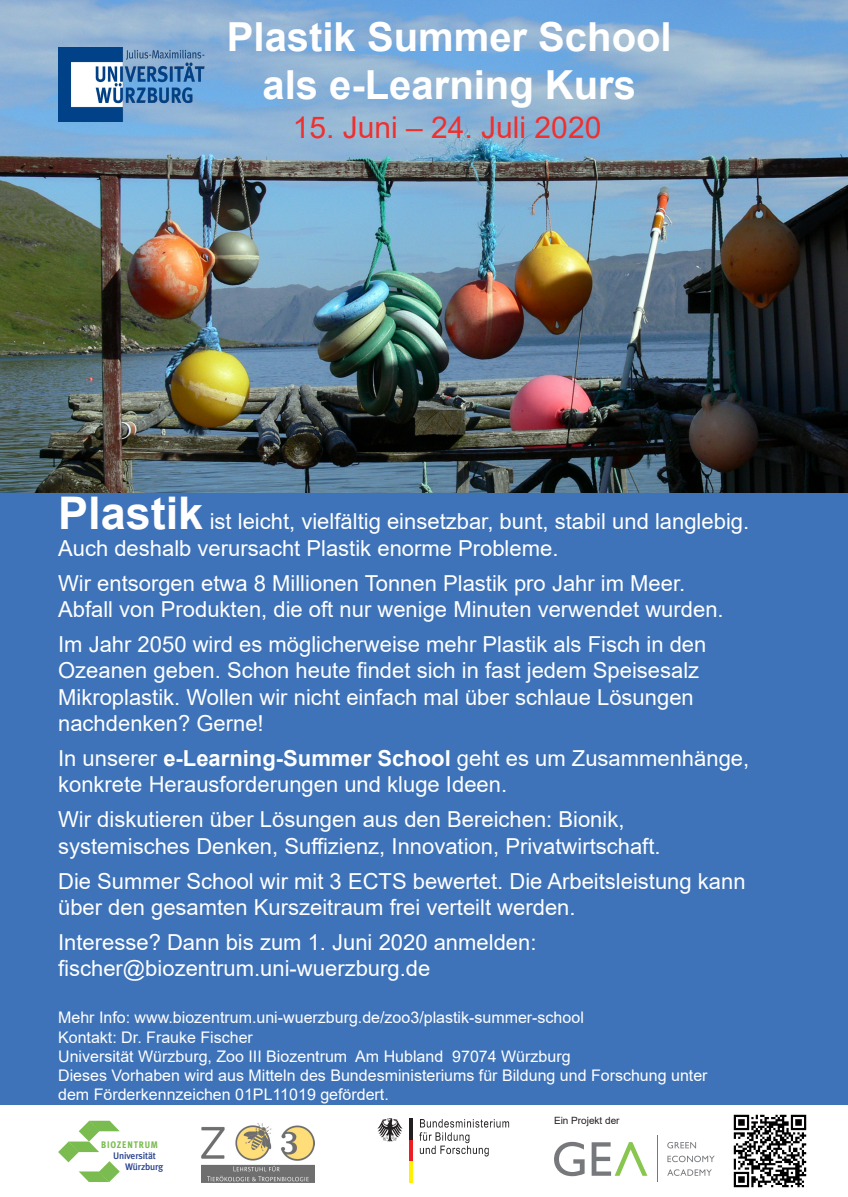
<style>
.page{position:relative;width:848px;height:1197px;background:#fff}
.page>*{position:absolute;margin:0;border:0;box-sizing:border-box;transform-origin:0 0}
.t1{font:700 40px "Arial";color:#fff}
.t2{font:30px "Arial";color:#ee302f}
.Text{font:22px/26.4px "Arial";color:#fff}
.t3{font:16px/19.2px "Arial";color:#fff}
.t4{font:10px "Arial";color:#231f20}
.t5{font:500 9.5px "Meta Plus";letter-spacing:-.015em;color:#253f8e}
.t6{font:9.5px "Meta Cond Extra Bold LF";letter-spacing:.09em;color:#7bbc50}
.s1{font-weight:700;font-size:45px}
.s2{font-weight:700}
</style>
<div class="page">
<div style="left:0;top:334px;width:848px;height:862px;background:#3e73b9"></div>
<img style="left:0;top:0;width:848px;height:492px">
<img style="left:58px;top:48px;width:147px;height:73px">
<div style="left:0;top:1105px;width:848px;height:91px;background:#fff"></div>
<svg style="left:377px;top:1118px;width:25px;height:23px"></svg>
<hr style="left:409px;top:1118px;width:3px;height:21px;background:#231f20">
<hr style="left:409px;top:1139px;width:3px;height:21px;background:#ee1d23">
<hr style="left:409px;top:1160px;width:3px;height:22px;background:#fff101">
<svg style="left:419px;top:1119px;width:90px;height:37px"></svg>
<img style="left:201px;top:1123px;width:114px;height:58px">
<img style="left:733px;top:1114px;width:74px;height:74px">
<svg style="left:554px;top:1141px;width:30px;height:34px"></svg>
<svg style="left:591px;top:1142px;width:56px;height:33px"></svg>
<svg style="left:667px;top:1169px;width:45px;height:6px"></svg>
<svg style="left:667px;top:1142px;width:29px;height:6px"></svg>
<svg style="left:667px;top:1155px;width:47px;height:6px"></svg>
<hr style="left:656px;top:1135px;width:1px;height:46px;background:#76787b">
<svg style="left:58px;top:1120px;width:62px;height:61px"></svg>
<p class="t1" style="left:227px;top:9px;width:446px">Plastik Summer School</p>
<p class="t1" style="left:262px;top:57px;width:375px">als e-Learning Kurs</p>
<p class="t2" style="left:293px;top:107px;width:310px">15. Juni – 24. Juli 2020</p>
<p class="Text" style="left:58px;top:508px;width:692px"><span class="s1">Plastik</span> ist leicht, vielfältig einsetzbar, bunt, stabil und langlebig.<br>Auch deshalb verursacht Plastik enorme Probleme.</p>
<p class="Text" style="left:58px;top:569px;width:667px">Wir entsorgen etwa 8 Millionen Tonnen Plastik pro Jahr im Meer.<br>Abfall von Produkten, die oft nur wenige Minuten verwendet wurden.</p>
<p class="Text" style="left:58px;top:630px;width:649px">Im Jahr 2050 wird es möglicherweise mehr Plastik als Fisch in den Ozeanen geben. Schon heute findet sich in fast jedem Speisesalz Mikroplastik. Wollen wir nicht einfach mal über schlaue Lösungen nachdenken? Gerne!</p>
<p class="Text" style="left:58px;top:744px;width:692px">In unserer <span class="s2">e-Learning-Summer School</span> geht es um Zusammenhänge, konkrete Herausforderungen und kluge Ideen.</p>
<p class="Text" style="left:58px;top:806px;width:604px">Wir diskutieren über Lösungen aus den Bereichen: Bionik, systemisches Denken, Suffizienz, Innovation, Privatwirtschaft.</p>
<p class="Text" style="left:58px;top:867px;width:689px">Die Summer School wir mit 3 ECTS bewertet. Die Arbeitsleistung kann über den gesamten Kurszeitraum frei verteilt werden.</p>
<p class="Text" style="left:58px;top:928px;width:480px">Interesse? Dann bis zum 1. Juni 2020 anmelden: fischer@biozentrum.uni-wuerzburg.de</p>
<p class="t3" style="left:58px;top:1007px;width:527px">Mehr Info: www.biozentrum.uni-wuerzburg.de/zoo3/plastik-summer-school</p>
<p class="t3" style="left:58px;top:1027px;width:196px">Kontakt: Dr. Frauke Fischer</p>
<p class="t3" style="left:58px;top:1046px;width:514px">Universität Würzburg, Zoo III Biozentrum Am Hubland 97074 Würzburg</p>
<p class="t3" style="left:58px;top:1065px;width:651px">Dieses Vorhaben wird aus Mitteln des Bundesministeriums für Bildung und Forschung unter dem Förderkennzeichen 01PL11019 gefördert.</p>
<p class="t6" style="left:101px;top:1138px;width:58px">BIOZENTRUM</p>
<p class="t5" style="left:113px;top:1149px;width:44px">Universität</p>
<p class="t5" style="left:125px;top:1161px;width:40px">Würzburg</p>
<p class="t4" style="left:554px;top:1113px;width:67px">Ein Projekt der</p>
</div>
